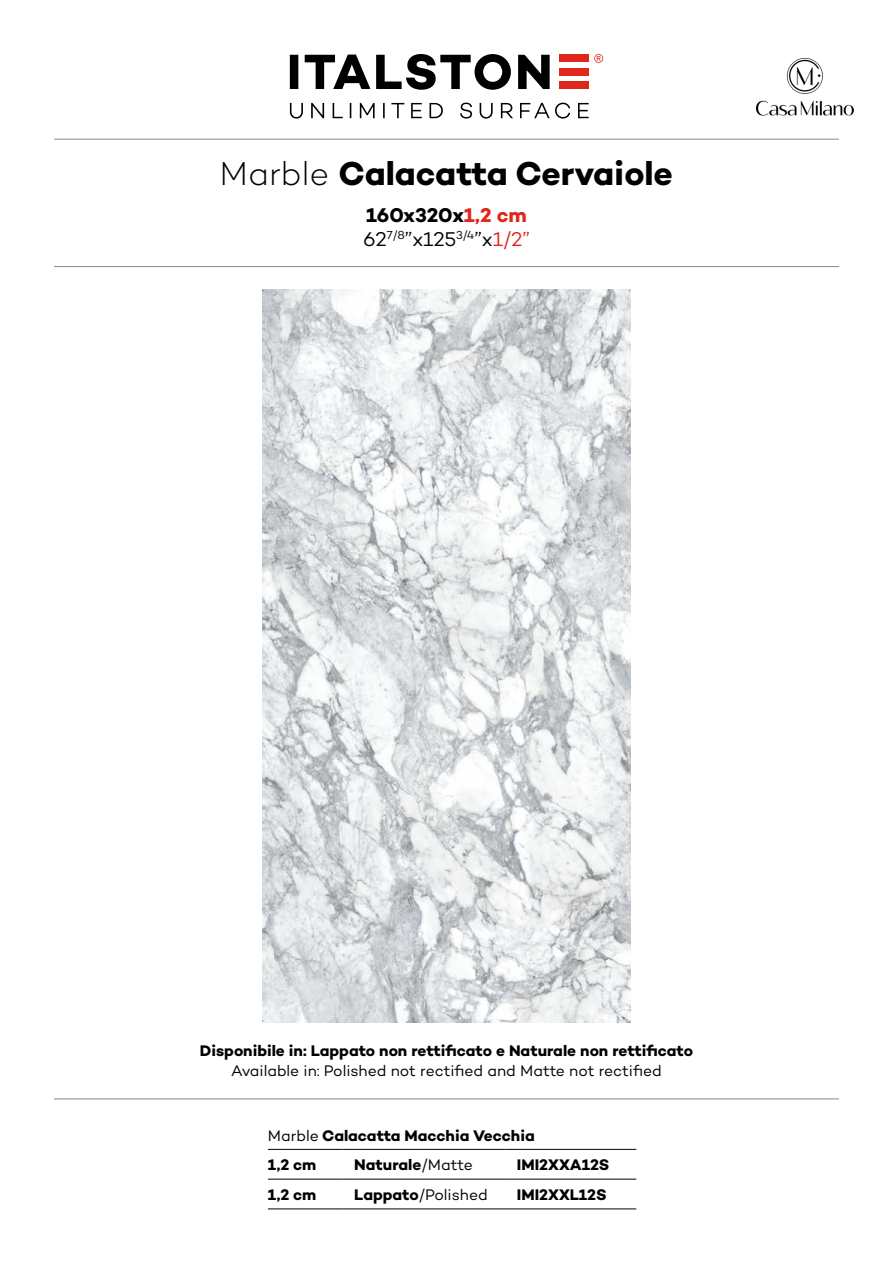
<style>
.page{position:relative;width:893px;height:1263px;background:#fff}
.page>*{position:absolute;margin:0;border:0;box-sizing:border-box;transform-origin:0 0}
.t1{font:700 33.75px "Campton";letter-spacing:-.005em;color:#000}
.t2{font:20.25px/24.5px "Campton";color:#000}
.t3{font:700 15.6px/29.7px "Campton";color:#000}
.t4{font:15.6px "Campton";color:#000}
.s1{font-weight:300}
.s2{font-weight:700}
.s3{font-weight:700;color:#df271c}
.s4{color:#df271c}
.s5{font-weight:400}
</style>
<div class="page">
<svg style="left:594px;top:54px;width:9px;height:9px"></svg>
<svg style="left:290px;top:103px;width:299px;height:16px"></svg>
<svg style="left:290px;top:54px;width:260px;height:36px"></svg>
<div style="left:559px;top:55px;width:30px;height:7px;background:#df271c"></div>
<div style="left:559px;top:82px;width:30px;height:7px;background:#df271c"></div>
<div style="left:559px;top:68px;width:30px;height:8px;background:#df271c"></div>
<hr style="left:54px;top:139px;width:785px;height:1px;background:#878787">
<hr style="left:54px;top:266px;width:785px;height:1px;background:#878787">
<img style="left:262px;top:290px;width:369px;height:732px">
<hr style="left:54px;top:1098px;width:785px;height:1px;background:#878787">
<hr style="left:268px;top:1149px;width:74px;height:1px;background:#000">
<svg style="left:342px;top:1149px;width:12px;height:1px"></svg>
<hr style="left:354px;top:1149px;width:152px;height:1px;background:#000">
<hr style="left:517px;top:1149px;width:119px;height:1px;background:#000">
<hr style="left:268px;top:1179px;width:74px;height:1px;background:#000">
<svg style="left:342px;top:1179px;width:12px;height:1px"></svg>
<hr style="left:354px;top:1179px;width:152px;height:1px;background:#000">
<hr style="left:517px;top:1179px;width:119px;height:1px;background:#000">
<hr style="left:268px;top:1209px;width:74px;height:1px;background:#000">
<svg style="left:342px;top:1209px;width:12px;height:1px"></svg>
<hr style="left:354px;top:1209px;width:152px;height:1px;background:#000">
<hr style="left:517px;top:1209px;width:119px;height:1px;background:#000">
<img style="left:757px;top:58px;width:96px;height:58px">
<h1 class="t1" style="left:219px;top:152px;width:455px"><span class="s1">Marble</span> Calacatta Cervaiole</h1>
<p class="t2" style="left:363px;top:202px;width:168px"><span class="s2">160x320x</span><span class="s3">1,2 cm<br></span>62<sup>7/8</sup>”x125<sup>3/4</sup>”x<span class="s4">1/2”</span></p>
<p class="t3" style="left:200px;top:1035px;width:495px">Disponibile in: Lappato non rettificato e Naturale non rettificato</p>
<p class="t4" style="left:231px;top:1061px;width:432px">Available in: Polished not rectified and Matte not rectified</p>
<p class="t3" style="left:268px;top:1120px;width:268px"><span class="s5">Marble</span> Calacatta Macchia Vecchia<br>1,2 cm</p>
<p class="t3" style="left:354px;top:1150px;width:120px">Naturale<span class="s5">/Matte</span></p>
<p class="t3" style="left:517px;top:1150px;width:94px">IMI2XXA12S</p>
<p class="t3" style="left:268px;top:1179px;width:50px">1,2 cm</p>
<p class="t4" style="left:354px;top:1185px;width:135px"><span class="s2">Lappato</span>/Polished</p>
<p class="t3" style="left:517px;top:1179px;width:91px">IMI2XXL12S</p>
</div>
